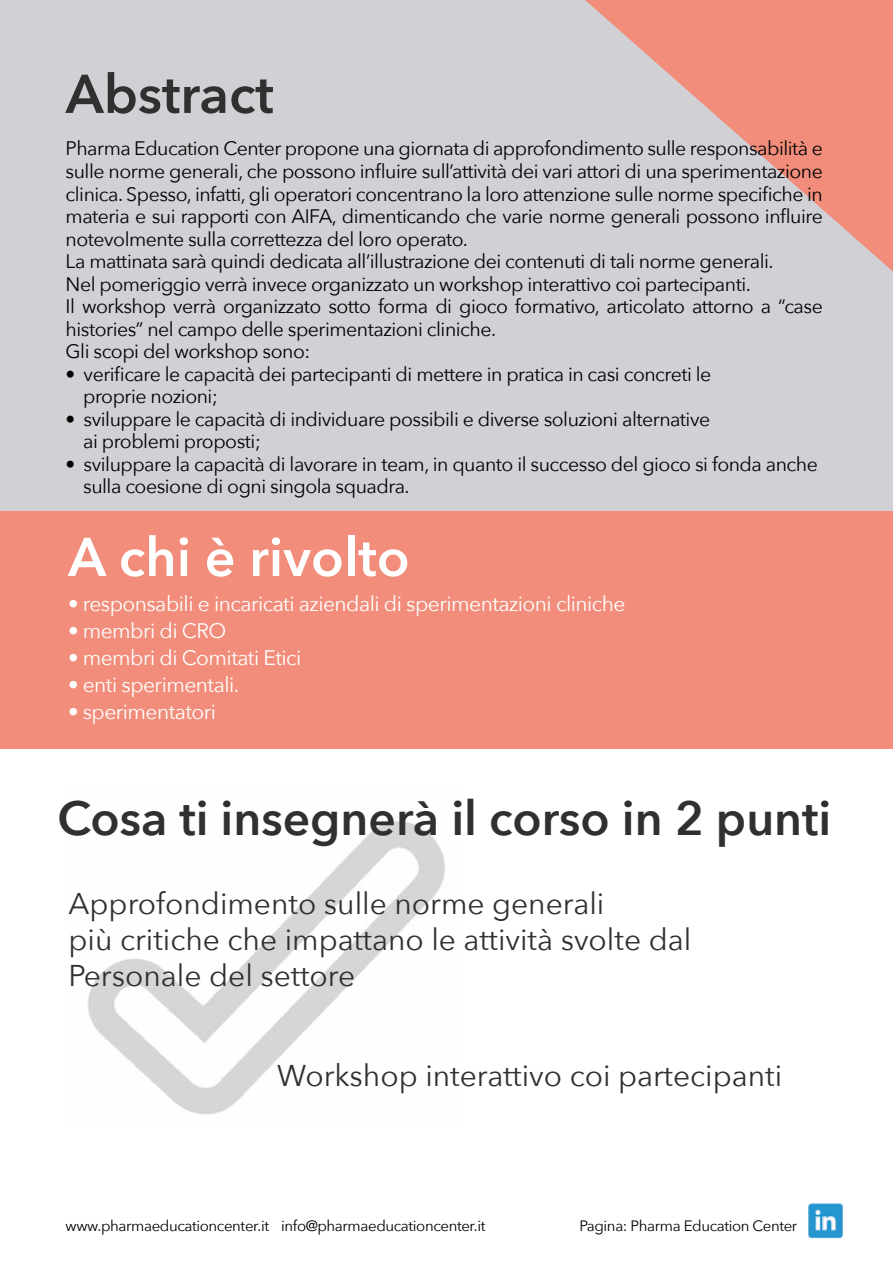
<style>
.page{position:relative;width:893px;height:1263px;background:#fff}
.page>*{position:absolute;margin:0;border:0;box-sizing:border-box;transform-origin:0 0}
.t1{font:600 54px "Avenir Next";color:#fff}
.t2{font:600 54px "Avenir Next";color:#312f2f}
.t3{font:600 48px "Avenir Next";color:#312f2f}
.t4{font:30px/36px "Avenir Next";color:#312f2f}
.t5{font:21px "Avenir Next";letter-spacing:-.025em;color:#fff}
.t6{font:19.5px/22.5px "Avenir Next";letter-spacing:-.025em;color:#000101}
.t7{font:15px "Avenir Next";letter-spacing:-.025em;color:#000101}
</style>
<div class="page">
<img style="left:87px;top:821px;width:358px;height:294px">
<div style="left:0;top:0;width:893px;height:511px;background:#d1d1d5"></div>
<svg style="left:585px;top:0;width:308px;height:272px"></svg>
<div style="left:0;top:511px;width:892px;height:237px;background:#f18d7a"></div>
<img style="left:808px;top:1203px;width:35px;height:36px">
<h1 class="t2" style="left:66px;top:48px;width:210px">Abstract</h1>
<p class="t6" style="left:66px;top:137px;width:759px">Pharma Education Center propone una giornata di approfondimento sulle responsabilità e sulle norme generali, che possono influire sull’attività dei vari attori di una sperimentazione clinica. Spesso, infatti, gli operatori concentrano la loro attenzione sulle norme specifiche in materia e sui rapporti con AIFA, dimenticando che varie norme generali possono influire notevolmente sulla correttezza del loro operato.<br>La mattinata sarà quindi dedicata all’illustrazione dei contenuti di tali norme generali.<br>Nel pomeriggio verrà invece organizzato un workshop interattivo coi partecipanti.<br>Il workshop verrà organizzato sotto forma di gioco formativo, articolato attorno a “case histories” nel campo delle sperimentazioni cliniche.<br>Gli scopi del workshop sono:</p>
<p class="t6" style="left:83px;top:362px;width:630px;text-indent:-18px">• verificare le capacità dei partecipanti di mettere in pratica in casi concreti le proprie nozioni;</p>
<p class="t6" style="left:83px;top:407px;width:628px;text-indent:-18px">• sviluppare le capacità di individuare possibili e diverse soluzioni alternative ai problemi proposti;</p>
<p class="t6" style="left:83px;top:452px;width:736px;text-indent:-18px">• sviluppare la capacità di lavorare in team, in quanto il successo del gioco si fonda anche sulla coesione di ogni singola squadra.</p>
<h1 class="t1" style="left:68px;top:511px;width:343px">A chi è rivolto</h1>
<p class="t5" style="left:68px;top:586px;width:559px">• responsabili e incaricati aziendali di sperimentazioni cliniche</p>
<p class="t5" style="left:68px;top:613px;width:160px">• membri di CRO</p>
<p class="t5" style="left:68px;top:640px;width:235px">• membri di Comitati Etici</p>
<p class="t5" style="left:68px;top:667px;width:173px">• enti sperimentali.</p>
<p class="t5" style="left:68px;top:694px;width:150px">• sperimentatori</p>
<h2 class="t3" style="left:58px;top:777px;width:775px">Cosa ti insegnerà il corso in 2 punti</h2>
<h3 class="t4" style="left:69px;top:884px;width:624px">Approfondimento sulle norme generali<br>più critiche che impattano le attività svolte dal<br>Personale del settore</h3>
<h3 class="t4" style="left:277px;top:1056px;width:506px">Workshop interattivo coi partecipanti</h3>
<p class="t7" style="left:66px;top:1213px;width:421px">www.pharmaeducationcenter.it info@pharmaeducationcenter.it</p>
<p class="t7" style="left:579px;top:1213px;width:219px">Pagina: Pharma Education Center</p>
</div>
